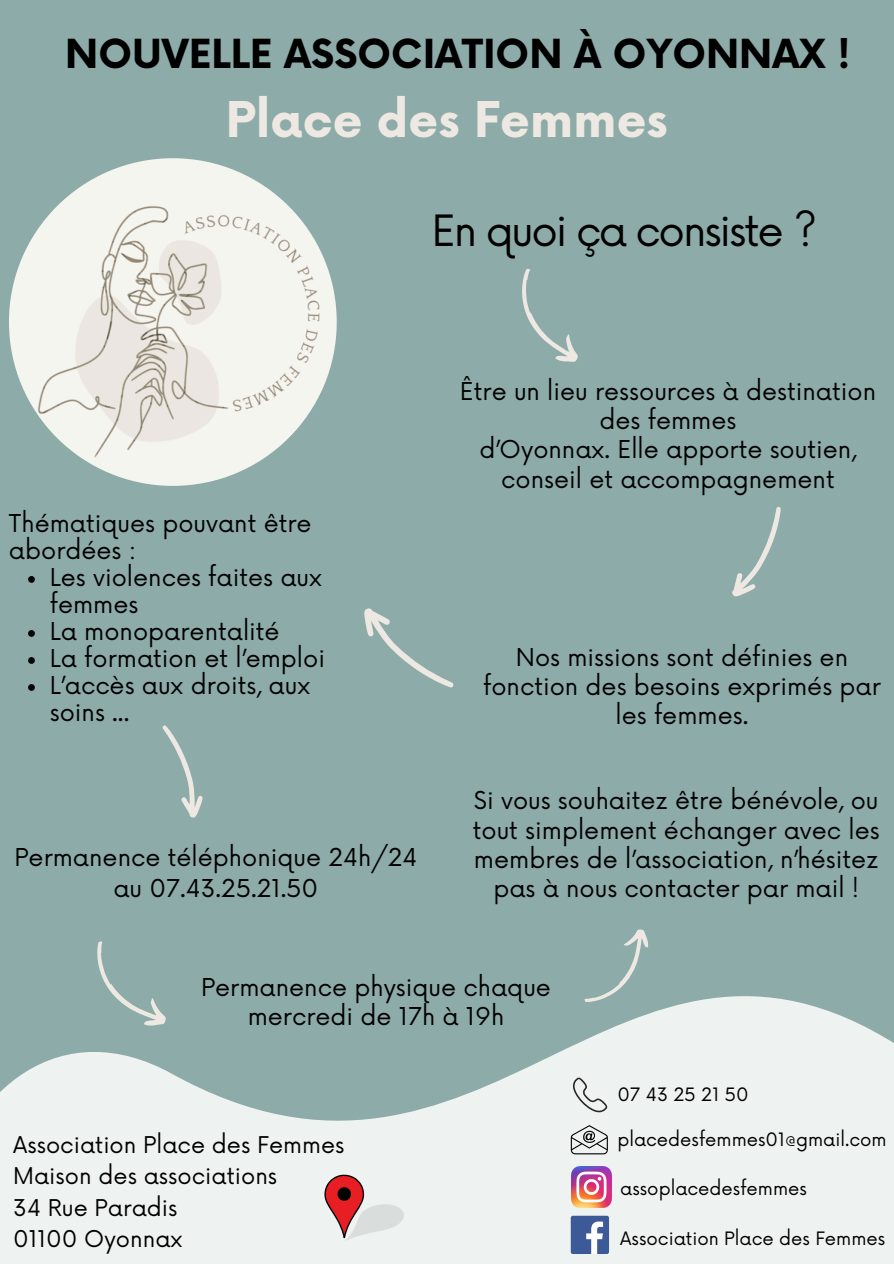
<style>
.page{position:relative;width:894px;height:1264px;background:#fff}
.page>*{position:absolute;margin:0;border:0;box-sizing:border-box;transform-origin:0 0}
.t1{font:700 48px "Now";color:#ede9e2}
.t2{font:42px "Now";letter-spacing:-.05em;color:#000}
.t3{font:700 39px "Now";color:#000}
.t4{font:24px/29.2px "Now";color:#000;text-align:center}
.t5{font:22.5px/31.5px "Now";color:#000}
.t6{font:18px "Now";color:#000}
</style>
<div class="page">
<div style="left:0;top:0;width:893px;height:1263px;background:#8daba8"></div>
<svg style="left:0;top:996px;width:893px;height:267px;fill:#eef3f2"></svg>
<img style="left:9px;top:158px;width:327px;height:328px;border-radius:50%">
<svg style="left:732px;top:507px;width:48px;height:90px"></svg>
<svg style="left:364px;top:608px;width:90px;height:80px"></svg>
<svg style="left:162px;top:725px;width:41px;height:93px"></svg>
<svg style="left:324px;top:1174px;width:80px;height:67px;background:#d8b0b1"></svg>
<svg style="left:79px;top:941px;width:94px;height:95px"></svg>
<img style="left:571px;top:1166px;width:40px;height:41px">
<div style="left:570px;top:1215px;width:39px;height:38px;background:#3d5a98;border-radius:2px"></div>
<svg style="left:586px;top:1221px;width:17px;height:32px"></svg>
<svg style="left:570px;top:1125px;width:37px;height:29px"></svg>
<svg style="left:572px;top:1076px;width:36px;height:36px"></svg>
<svg style="left:28px;top:576px;width:7px;height:7px"></svg>
<svg style="left:28px;top:630px;width:7px;height:7px"></svg>
<svg style="left:28px;top:657px;width:7px;height:7px"></svg>
<svg style="left:28px;top:684px;width:7px;height:7px"></svg>
<svg style="left:583px;top:929px;width:74px;height:86px"></svg>
<svg style="left:522px;top:268px;width:56px;height:94px"></svg>
<p class="t3" style="left:65px;top:33px;width:787px">NOUVELLE ASSOCIATION À OYONNAX !</p>
<p class="t1" style="left:226px;top:93px;width:443px">Place des Femmes</p>
<h4 class="t2" style="left:431px;top:207px;width:387px">En quoi ça consiste ?</h4>
<p class="t4" style="left:9px;top:511px;width:304px;line-height:27px;text-align:left">Thématiques pouvant être abordées :</p>
<p class="t4" style="left:50px;top:565px;width:273px;line-height:27px;text-align:left">Les violences faites aux femmes</p>
<p class="t4" style="left:50px;top:618px;width:231px">La monoparentalité</p>
<p class="t4" style="left:50px;top:645px;width:277px">La formation et l’emploi</p>
<p class="t4" style="left:50px;top:673px;width:262px;line-height:27px;text-align:left">L’accès aux droits, aux soins ...</p>
<h4 class="t4" style="left:14px;top:842px;width:404px;line-height:31.5px">Permanence téléphonique 24h/24 au 07.43.25.21.50</h4>
<p class="t4" style="left:460px;top:378px;width:417px">Être un lieu ressources à destination des femmes<br>d’Oyonnax. Elle apporte soutien, conseil et accompagnement</p>
<p class="t4" style="left:483px;top:644px;width:399px">Nos missions sont définies en fonction des besoins exprimés par les femmes.</p>
<p class="t4" style="left:472px;top:787px;width:408px">Si vous souhaitez être bénévole, ou tout simplement échanger avec les membres de l’association, n’hésitez pas à nous contacter par mail !</p>
<p class="t4" style="left:201px;top:973px;width:351px">Permanence physique chaque mercredi de 17h à 19h</p>
<h3 class="t5" style="left:13px;top:1129px;width:333px">Association Place des Femmes<br>Maison des associations<br>34 Rue Paradis</h3>
<p class="t5" style="left:13px;top:1224px;width:171px">01100 Oyonnax</p>
<h4 class="t6" style="left:617px;top:1083px;width:133px">07 43 25 21 50</h4>
<h4 class="t6" style="left:617px;top:1128px;width:271px">placedesfemmes01@gmail.com</h4>
<h4 class="t6" style="left:620px;top:1178px;width:188px">assoplacedesfemmes</h4>
<p class="t6" style="left:620px;top:1227px;width:266px">Association Place des Femmes</p>
</div>
